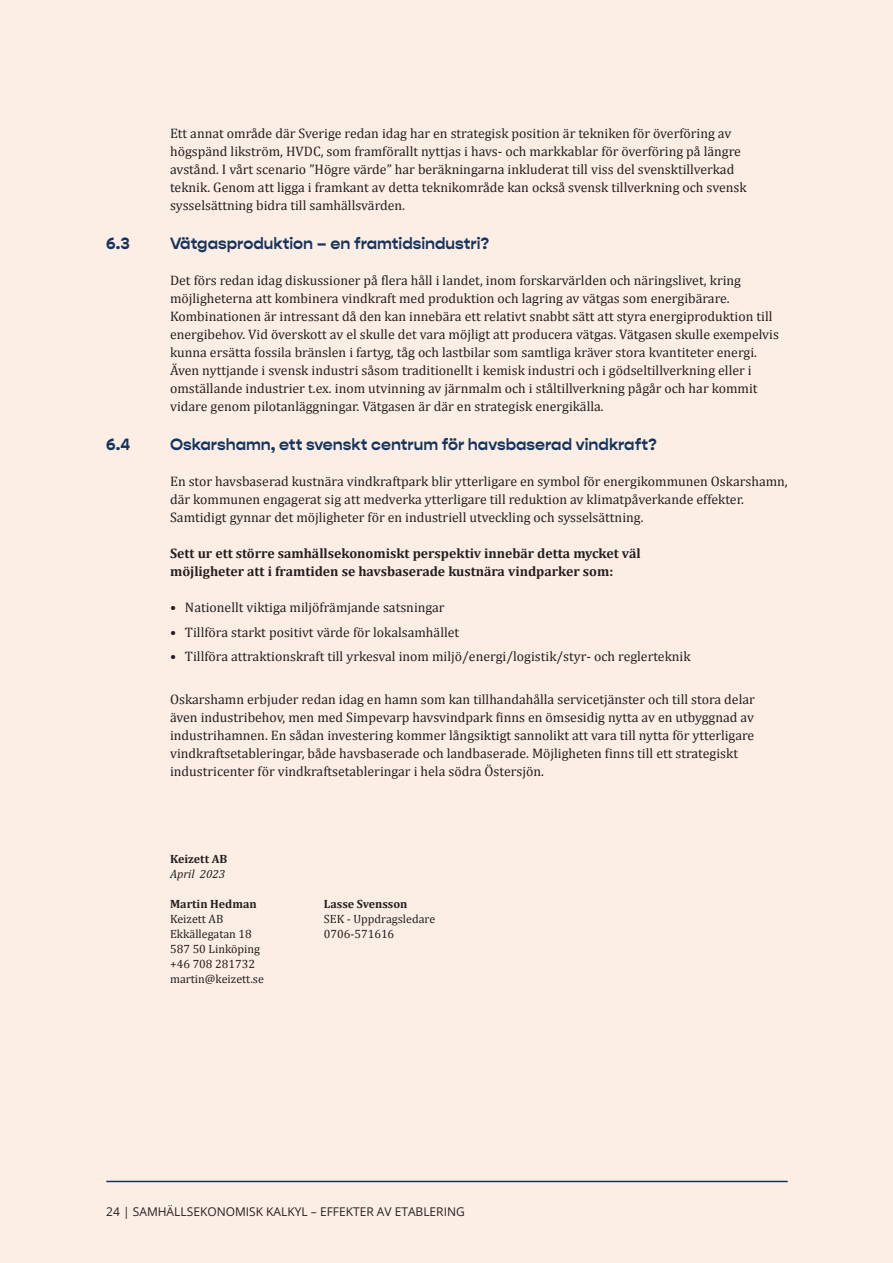
<style>
.page{position:relative;width:893px;height:1263px;background:#fdeee5}
.page>*{position:absolute;margin:0;border:0;box-sizing:border-box;transform-origin:0 0}
.t1{font:700 16.5px "Gopher";color:#15345d}
.t2{font:13.8px/18px "Cambria";color:#231f20}
.t3{font:700 13.8px/18px "Cambria";color:#231f20}
.t4{font:12px/15px "Cambria";color:#231f20}
.t5{font:12px "Open Sans";color:#231f20}
.t6{font:700 12px "Cambria";color:#231f20}
.t7{font:italic 12px "Cambria";color:#231f20}
</style>
<div class="page">
<hr style="left:106px;top:1181px;width:682px;height:1px;background:#15345d">
<p class="t2" style="left:170px;top:125px;width:578px">Ett annat område där Sverige redan idag har en strategisk position är tekniken för överföring av högspänd likström, HVDC, som framförallt nyttjas i havs- och markkablar för överföring på längre avstånd. I vårt scenario ”Högre värde” har beräkningarna inkluderat till viss del svensktillverkad teknik. Genom att ligga i framkant av detta teknikområde kan också svensk tillverkning och svensk sysselsättning bidra till samhällsvärden.</p>
<p class="t1" style="left:106px;top:234px;width:25px">6.3</p>
<p class="t1" style="left:170px;top:234px;width:321px">Vätgasproduktion – en framtidsindustri?</p>
<p class="t2" style="left:170px;top:272px;width:610px">Det förs redan idag diskussioner på flera håll i landet, inom forskarvärlden och näringslivet, kring möjligheterna att kombinera vindkraft med produktion och lagring av vätgas som energibärare.<br>Kombinationen är intressant då den kan innebära ett relativt snabbt sätt att styra energiproduktion till energibehov. Vid överskott av el skulle det vara möjligt att producera vätgas. Vätgasen skulle exempelvis kunna ersätta fossila bränslen i fartyg, tåg och lastbilar som samtliga kräver stora kvantiteter energi.<br>Även nyttjande i svensk industri såsom traditionellt i kemisk industri och i gödseltillverkning eller i omställande industrier t.ex. inom utvinning av järnmalm och i ståltillverkning pågår och har kommit vidare genom pilotanläggningar. Vätgasen är där en strategisk energikälla.</p>
<p class="t1" style="left:106px;top:435px;width:25px">6.4</p>
<p class="t1" style="left:170px;top:435px;width:488px">Oskarshamn, ett svenskt centrum för havsbaserad vindkraft?</p>
<p class="t2" style="left:170px;top:473px;width:619px">En stor havsbaserad kustnära vindkraftpark blir ytterligare en symbol för energikommunen Oskarshamn, där kommunen engagerat sig att medverka ytterligare till reduktion av klimatpåverkande effekter.<br>Samtidigt gynnar det möjligheter för en industriell utveckling och sysselsättning.</p>
<p class="t3" style="left:170px;top:544px;width:472px">Sett ur ett större samhällsekonomiskt perspektiv innebär detta mycket väl möjligheter att i framtiden se havsbaserade kustnära vindparker som:</p>
<p class="t2" style="left:170px;top:599px;width:276px">• Nationellt viktiga miljöfrämjande satsningar</p>
<p class="t2" style="left:170px;top:623px;width:291px">• Tillföra starkt positivt värde för lokalsamhället</p>
<p class="t2" style="left:170px;top:647px;width:522px">• Tillföra attraktionskraft till yrkesval inom miljö/energi/logistik/styr- och reglerteknik</p>
<p class="t2" style="left:170px;top:690px;width:586px">Oskarshamn erbjuder redan idag en hamn som kan tillhandahålla servicetjänster och till stora delar även industribehov, men med Simpevarp havsvindpark finns en ömsesidig nytta av en utbyggnad av industrihamnen. En sådan investering kommer långsiktigt sannolikt att vara till nytta för ytterligare vindkraftsetableringar, både havsbaserade och landbaserade. Möjligheten finns till ett strategiskt industricenter för vindkraftsetableringar i hela södra Östersjön.</p>
<p class="t6" style="left:170px;top:850px;width:59px">Keizett AB</p>
<p class="t7" style="left:170px;top:865px;width:57px">April 2023</p>
<p class="t6" style="left:170px;top:895px;width:88px">Martin Hedman</p>
<p class="t6" style="left:324px;top:895px;width:85px">Lasse Svensson</p>
<p class="t4" style="left:170px;top:911px;width:55px">Keizett AB</p>
<p class="t4" style="left:324px;top:911px;width:113px">SEK - Uppdragsledare</p>
<p class="t4" style="left:170px;top:926px;width:83px">Ekkällegatan 18</p>
<p class="t4" style="left:324px;top:926px;width:72px">0706-571616</p>
<p class="t4" style="left:170px;top:941px;width:95px">587 50 Linköping +46 708 281732 martin@keizett.se</p>
<p class="t5" style="left:106px;top:1204px;width:360px">24 | SAMHÄLLSEKONOMISK KALKYL – EFFEKTER AV ETABLERING</p>
</div>
